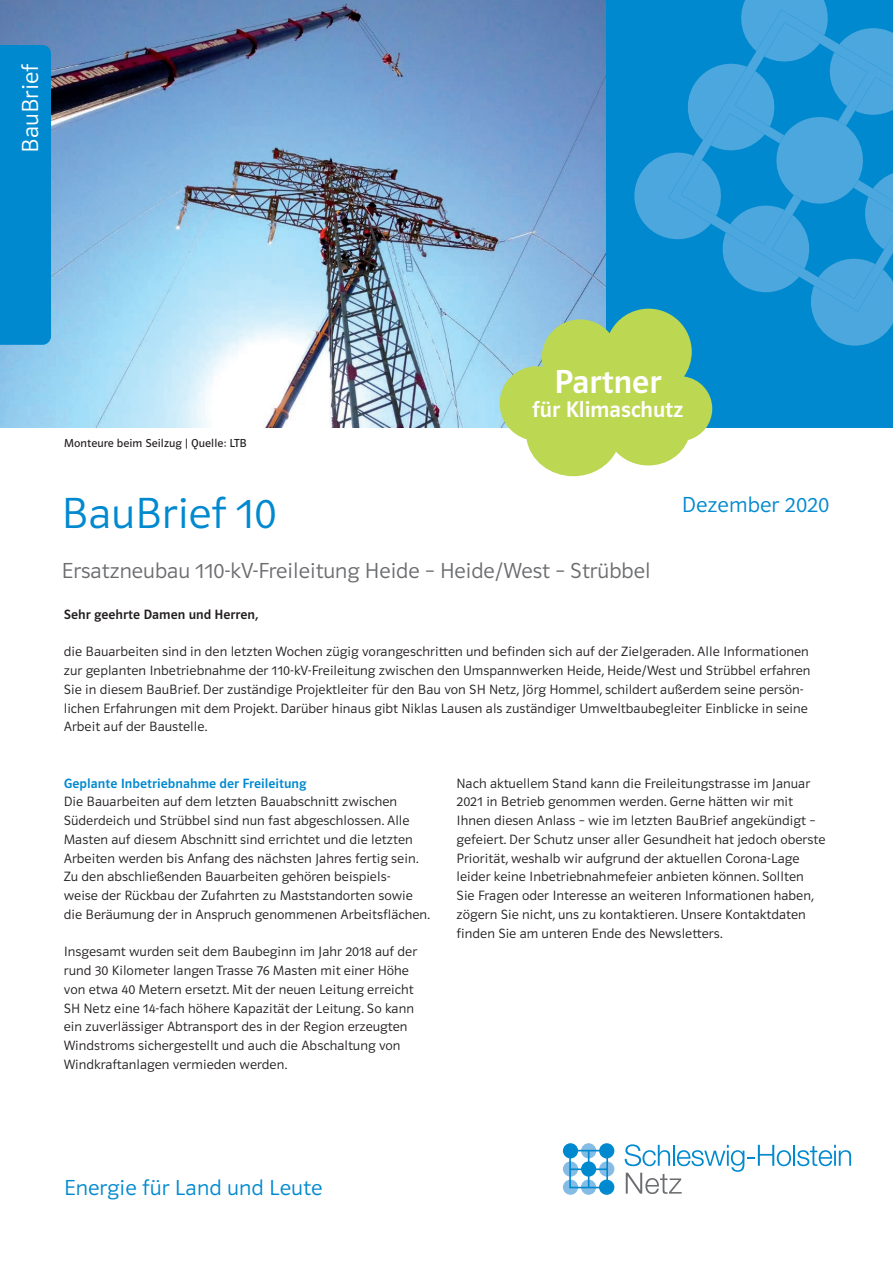
<style>
.page{position:relative;width:893px;height:1263px;background:#fff}
.page>*{position:absolute;margin:0;border:0;box-sizing:border-box;transform-origin:0 0}
.t1{font:45px "Polo 22 NEU Leicht";color:#0089cf}
.t2{font:34.35px "Polo 22 NEU Krftg";color:#fff}
.t3{font:24px "Polo 11 Neu Leicht";color:#fff}
.t4{font:23.25px "Polo 22 NEU Krftg";color:#fff}
.t5{font:22.5px "Polo 22 NEU Leicht";color:#6c6d70}
.t6{font:22.5px "Polo 11 Neu Leicht";color:#0089cf}
.t7{font:13.95px/18.8px "Polo 11 Neu Leicht";color:#231f20}
.t8{font:13.95px "Polo 11 Neu Krftg";color:#0089cf}
.t9{font:13.95px "Polo 11 Neu Krftg";color:#231f20}
.t10{font:12px "Polo 11 Neu Buch";color:#231f20}
</style>
<div class="page">
<img style="left:0;top:0;width:500px;height:427px">
<div style="left:0;top:45px;width:51px;height:300px;background:#0089cf"></div>
<div style="left:563px;top:1143px;width:15px;height:15px;background:#0089cf;border-radius:50%"></div>
<svg style="left:581px;top:1143px;width:15px;height:15px"></svg>
<div style="left:599px;top:1143px;width:15px;height:15px;background:#0089cf;border-radius:50%"></div>
<div style="left:563px;top:1161px;width:15px;height:15px;background:#85bce6;border-radius:50%"></div>
<div style="left:599px;top:1161px;width:15px;height:15px;background:#85bce6;border-radius:50%"></div>
<svg style="left:563px;top:1179px;width:15px;height:16px"></svg>
<svg style="left:581px;top:1179px;width:15px;height:16px"></svg>
<div style="left:599px;top:1179px;width:15px;height:16px;background:#0089cf;border-radius:50%"></div>
<svg style="left:569px;top:1150px;width:39px;height:38px"></svg>
<hr style="left:793px;top:1145px;width:2px;height:21px;background:#0089cf">
<svg style="left:797px;top:1145px;width:54px;height:21px"></svg>
<svg style="left:624px;top:1144px;width:167px;height:50px"></svg>
<div style="left:581px;top:1161px;width:15px;height:15px;background:#0089cf;border-radius:50%"></div>
<svg style="left:500px;top:0;width:393px;height:476px;background:#52a6c4"></svg>
<h3 class="t3" style="left:17px;top:153px;width:91px;rotate:-90deg">BauBrief</h3>
<p class="t10" style="left:64px;top:436px;width:185px">Monteure beim Seilzug | Quelle: LTB</p>
<h2 class="t2" style="left:554px;top:364px;width:109px">Partner</h2>
<h3 class="t4" style="left:532px;top:397px;width:153px">für Klimaschutz</h3>
<h3 class="t6" style="left:682px;top:492px;width:149px">Dezember 2020</h3>
<h1 class="t1" style="left:62px;top:489px;width:216px">BauBrief 10</h1>
<h3 class="t5" style="left:62px;top:558px;width:591px">Ersatzneubau 110-kV-Freileitung Heide – Heide/West – Strübbel</h3>
<p class="t9" style="left:64px;top:607px;width:196px">Sehr geehrte Damen und Herren,</p>
<p class="t7" style="left:64px;top:642px;width:748px">die Bauarbeiten sind in den letzten Wochen zügig vorangeschritten und befinden sich auf der Zielgeraden. Alle Informationen zur geplanten Inbetriebnahme der 110-kV-Freileitung zwischen den Umspannwerken Heide, Heide/West und Strübbel erfahren Sie in diesem BauBrief. Der zuständige Projektleiter für den Bau von SH Netz, Jörg Hommel, schildert außerdem seine persön&shy;lichen Erfahrungen mit dem Projekt. Darüber hinaus gibt Niklas Lausen als zuständiger Umweltbaubegleiter Einblicke in seine Arbeit auf der Baustelle.</p>
<p class="t8" style="left:64px;top:775px;width:244px">Geplante Inbetriebnahme der Freileitung</p>
<p class="t7" style="left:64px;top:792px;width:368px">Die Bauarbeiten auf dem letzten Bauabschnitt zwischen Süderdeich und Strübbel sind nun fast abgeschlossen. Alle Masten auf diesem Abschnitt sind errichtet und die letzten Arbeiten werden bis Anfang des nächsten Jahres fertig sein.<br>Zu den abschließenden Bauarbeiten gehören beispiels-<br>weise der Rückbau der Zufahrten zu Maststandorten sowie die Beräumung der in Anspruch genommenen Arbeitsflächen.</p>
<p class="t7" style="left:64px;top:942px;width:355px">Insgesamt wurden seit dem Baubeginn im Jahr 2018 auf der rund 30 Kilometer langen Trasse 76 Masten mit einer Höhe von etwa 40 Metern ersetzt. Mit der neuen Leitung erreicht SH Netz eine 14-fach höhere Kapazität der Leitung. So kann ein zuverlässiger Abtransport des in der Region erzeugten Windstroms sichergestellt und auch die Abschaltung von Windkraftanlagen vermieden werden.</p>
<p class="t7" style="left:457px;top:773px;width:370px">Nach aktuellem Stand kann die Freileitungstrasse im Januar 2021 in Betrieb genommen werden. Gerne hätten wir mit Ihnen diesen Anlass – wie im letzten BauBrief angekündigt – gefeiert. Der Schutz unser aller Gesundheit hat jedoch oberste Priorität, weshalb wir aufgrund der aktuellen Corona-Lage leider keine Inbetriebnahmefeier anbieten können. Sollten<br>Sie Fragen oder Interesse an weiteren Informationen haben, zögern Sie nicht, uns zu kontaktieren. Unsere Kontaktdaten finden Sie am unteren Ende des Newsletters.</p>
<h3 class="t6" style="left:64px;top:1175px;width:260px">Energie für Land und Leute</h3>
</div>
